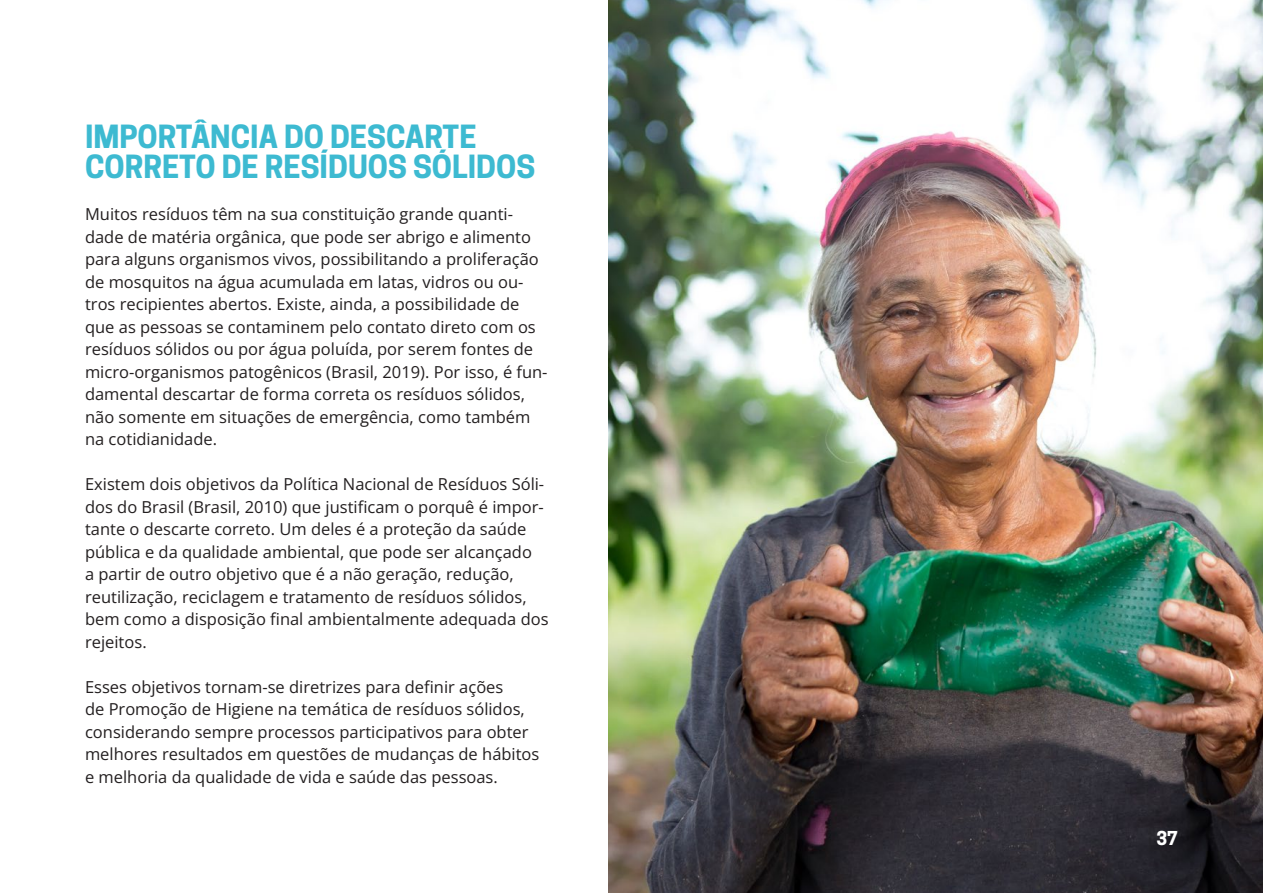
<style>
.page{position:relative;width:1263px;height:893px;background:#fff}
.page>*{position:absolute;margin:0;border:0;box-sizing:border-box;transform-origin:0 0}
.Heading_2{font:700 30px/30px "Cooper Hewitt";color:#3dbad1}
.Heading_2-2{font:700 18px "Cooper Hewitt";color:#fff}
.t1{font:16.5px/22.5px "Open Sans";color:#231f20}
</style>
<div class="page">
<img style="left:608px;top:0;width:655px;height:893px">
<p class="Heading_2" style="left:85px;top:122px;width:452px">IMPORTÂNCIA DO DESCARTE<br>CORRETO DE RESÍDUOS SÓLIDOS</p>
<p class="t1" style="left:85px;top:203px;width:464px">Muitos resíduos têm na sua constituição grande quanti&shy;dade de matéria orgânica, que pode ser abrigo e alimento para alguns organismos vivos, possibilitando a proliferação de mosquitos na água acumulada em latas, vidros ou ou&shy;tros recipientes abertos. Existe, ainda, a possibilidade de que as pessoas se contaminem pelo contato direto com os resíduos sólidos ou por água poluída, por serem fontes de micro-organismos patogênicos (Brasil, 2019). Por isso, é fun&shy;damental descartar de forma correta os resíduos sólidos, não somente em situações de emergência, como também na cotidianidade.</p>
<p class="t1" style="left:85px;top:473px;width:465px">Existem dois objetivos da Política Nacional de Resíduos Sóli&shy;dos do Brasil (Brasil, 2010) que justificam o porquê é impor&shy;tante o descarte correto. Um deles é a proteção da saúde pública e da qualidade ambiental, que pode ser alcançado<br>a partir de outro objetivo que é a não geração, redução, reutilização, reciclagem e tratamento de resíduos sólidos, bem como a disposição final ambientalmente adequada dos rejeitos.</p>
<p class="t1" style="left:85px;top:675px;width:456px">Esses objetivos tornam-se diretrizes para definir ações<br>de Promoção de Higiene na temática de resíduos sólidos, considerando sempre processos participativos para obter melhores resultados em questões de mudanças de hábitos e melhoria da qualidade de vida e saúde das pessoas.</p>
<p class="Heading_2-2" style="left:1156px;top:827px;width:23px">37</p>
</div>
